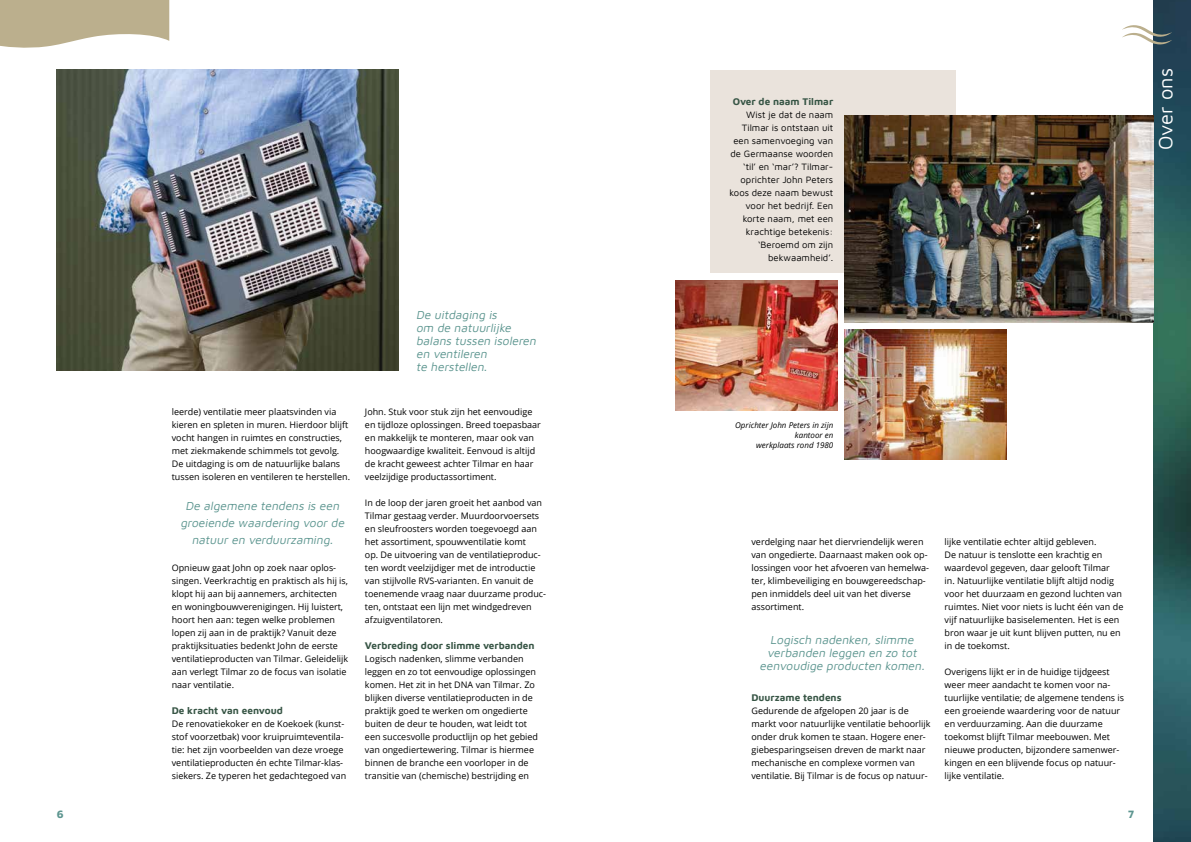
<style>
.page{position:relative;width:1191px;height:842px;background:#fff}
.page>*{position:absolute;margin:0;border:0;box-sizing:border-box;transform-origin:0 0}
.t1{font:20px "Maven Pro";letter-spacing:.01em;color:#fff}
.t2{font:italic 12px/13px "Maven Pro";color:#5c958f;text-align:center}
.t3{font:700 11px "Maven Pro";color:#5c958f}
.t4{font:700 10px "Maven Pro";color:#385646}
.t5{font:9.5px/13px "Maven Pro";color:#000;text-align:right}
.t6{font:9px/13px "Open Sans";color:#000}
.t7{font:italic 8px/10px "Open Sans";color:#000;text-align:right}
</style>
<div class="page">
<img style="left:1153px;top:0;width:38px;height:842px">
<svg style="left:1122px;top:24px;width:50px;height:22px"></svg>
<svg style="left:0;top:0;width:169px;height:48px;background:#c5bb9e"></svg>
<div style="left:710px;top:70px;width:245px;height:202px;background:#eae3dc"></div>
<img style="left:57px;top:70px;width:342px;height:300px">
<img style="left:844px;top:116px;width:309px;height:206px">
<img style="left:675px;top:280px;width:162px;height:130px">
<img style="left:844px;top:329px;width:163px;height:130px">
<h2 class="t2" style="left:416px;top:308px;width:124px;text-align:left">De uitdaging is<br>om de natuurlijke balans tussen isoleren en ventileren<br>te herstellen.</h2>
<p class="t6" style="left:172px;top:405px;width:180px">leerde) ventilatie meer plaatsvinden via kieren en spleten in muren. Hierdoor blijft vocht hangen in ruimtes en constructies, met ziekmakende schimmels tot gevolg.<br>De uitdaging is om de natuurlijke balans tussen isoleren en ventileren te herstellen.</p>
<h2 class="t2" style="left:180px;top:497px;width:168px;line-height:17px">De algemene tendens is een groeiende waardering voor de natuur en verduurzaming.</h2>
<p class="t6" style="left:172px;top:561px;width:178px">Opnieuw gaat John op zoek naar oplos&shy;singen. Veerkrachtig en praktisch als hij is, klopt hij aan bij aannemers, architecten en woningbouwverenigingen. Hij luistert, hoort hen aan: tegen welke problemen lopen zij aan in de praktijk? Vanuit deze praktijksituaties bedenkt John de eerste ventilatieproducten van Tilmar. Geleidelijk aan verlegt Tilmar zo de focus van isolatie naar ventilatie.</p>
<p class="t4" style="left:172px;top:704px;width:112px">De kracht van eenvoud</p>
<p class="t6" style="left:172px;top:717px;width:176px">De renovatiekoker en de Koekoek (kunst&shy;stof voorzetbak) voor kruipruimteventila&shy;tie: het zijn voorbeelden van deze vroege ventilatieproducten én echte Tilmar-klas&shy;siekers. Ze typeren het gedachtegoed van</p>
<p class="t6" style="left:365px;top:405px;width:177px">John. Stuk voor stuk zijn het eenvoudige en tijdloze oplossingen. Breed toepasbaar en makkelijk te monteren, maar ook van hoogwaardige kwaliteit. Eenvoud is altijd de kracht geweest achter Tilmar en haar veelzijdige productassortiment.</p>
<p class="t6" style="left:365px;top:496px;width:183px">In de loop der jaren groeit het aanbod van Tilmar gestaag verder. Muurdoorvoersets en sleufroosters worden toegevoegd aan het assortiment, spouwventilatie komt<br>op. De uitvoering van de ventilatieproduc&shy;ten wordt veelzijdiger met de introductie van stijlvolle RVS-varianten. En vanuit de toenemende vraag naar duurzame produc&shy;ten, ontstaat een lijn met windgedreven afzuigventilatoren.</p>
<p class="t4" style="left:365px;top:639px;width:171px">Verbreding door slimme verbanden</p>
<p class="t6" style="left:365px;top:652px;width:175px">Logisch nadenken, slimme verbanden leggen en zo tot eenvoudige oplossingen komen. Het zit in het DNA van Tilmar. Zo blijken diverse ventilatieproducten in de praktijk goed te werken om ongedierte buiten de deur te houden, wat leidt tot een succesvolle productlijn op het gebied van ongediertewering. Tilmar is hiermee binnen de branche een voorloper in de transitie van (chemische) bestrijding en</p>
<p class="t4" style="left:732px;top:94px;width:102px">Over de naam Tilmar</p>
<p class="t5" style="left:729px;top:107px;width:105px">Wist je dat de naam<br>Tilmar is ontstaan uit een samenvoeging van de Germaanse woorden ‘til’ en ‘mar’? Tilmar&shy;oprichter John Peters koos deze naam bewust voor het bedrijf. Een korte naam, met een krachtige betekenis: ‘Beroemd om zijn bekwaamheid’.</p>
<p class="t7" style="left:735px;top:420px;width:100px">Oprichter John Peters in zijn kantoor en<br>werkplaats rond 1980</p>
<p class="t6" style="left:751px;top:535px;width:179px">verdelging naar het diervriendelijk weren van ongedierte. Daarnaast maken ook op&shy;lossingen voor het afvoeren van hemelwa&shy;ter, klimbeveiliging en bouwgereedschap&shy;pen inmiddels deel uit van het diverse assortiment.</p>
<h2 class="t2" style="left:759px;top:633px;width:169px">Logisch nadenken, slimme verbanden leggen en zo tot eenvoudige producten komen.</h2>
<p class="t4" style="left:751px;top:691px;width:92px">Duurzame tendens</p>
<p class="t6" style="left:751px;top:704px;width:180px">Gedurende de afgelopen 20 jaar is de markt voor natuurlijke ventilatie behoorlijk onder druk komen te staan. Hogere ener&shy;giebesparingseisen dreven de markt naar mechanische en complexe vormen van ventilatie. Bij Tilmar is de focus op natuur-</p>
<p class="t6" style="left:944px;top:535px;width:180px">lijke ventilatie echter altijd gebleven.<br>De natuur is tenslotte een krachtig en waardevol gegeven, daar gelooft Tilmar<br>in. Natuurlijke ventilatie blijft altijd nodig voor het duurzaam en gezond luchten van ruimtes. Niet voor niets is lucht één van de vijf natuurlijke basiselementen. Het is een bron waar je uit kunt blijven putten, nu en in de toekomst.</p>
<p class="t6" style="left:944px;top:665px;width:181px">Overigens lijkt er in de huidige tijdgeest weer meer aandacht te komen voor na&shy;tuurlijke ventilatie; de algemene tendens is een groeiende waardering voor de natuur en verduurzaming. Aan die duurzame toekomst blijft Tilmar meebouwen. Met nieuwe producten, bijzondere samenwer&shy;kingen en een blijvende focus op natuur&shy;lijke ventilatie.</p>
<p class="t3" style="left:57px;top:807px;width:8px">6</p>
<p class="t3" style="left:1127px;top:807px;width:8px">7</p>
<h1 class="t1" style="left:1151px;top:150px;width:84px;rotate:-90deg">Over ons</h1>
</div>
